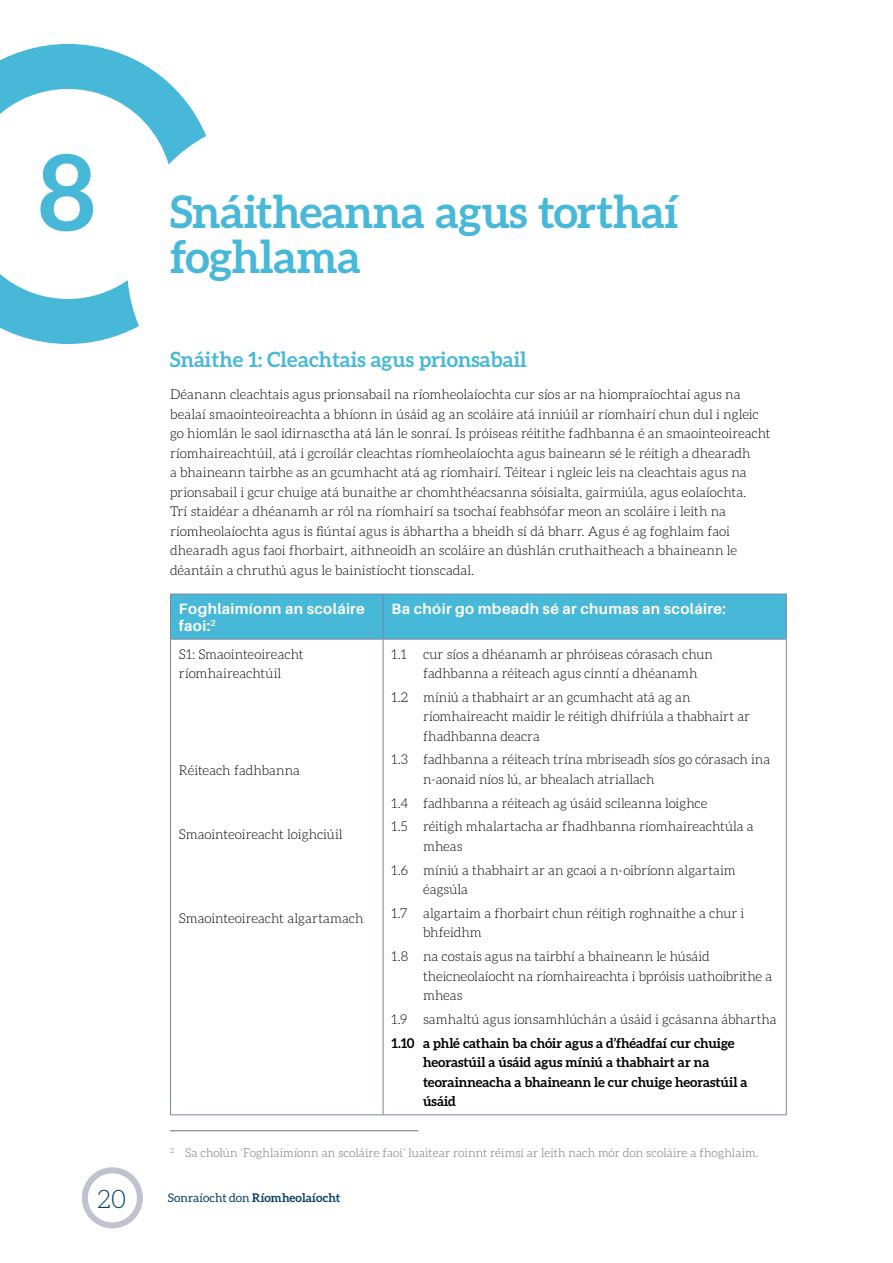
<style>
.page{position:relative;width:893px;height:1263px;background:#fff}
.page>*{position:absolute;margin:0;border:0;box-sizing:border-box;transform-origin:0 0}
.t1{font:700 105px "Aleo";color:#47b8d8}
.t2{font:700 45px/45px "Aleo";letter-spacing:-.005em;color:#47b8d8}
.t3{font:300 25.5px "Aleo";color:#0b4168}
.t4{font:700 21px "Aleo";color:#47b8d8}
.t5{font:700 15px/16.5px "Aileron";letter-spacing:.02em;color:#fff}
.t6{font:300 13.5px/19.5px "Aleo";color:#000}
.t7{font:700 13.5px/19.5px "Aleo";color:#000}
.t8{font:300 12px "Aleo";letter-spacing:.005em;color:#6d6e71}
.t9{font:700 12px "Aleo";letter-spacing:.01em;color:#0b4168}
.s1{font-weight:400}
</style>
<div class="page">
<div style="left:82px;top:1167px;width:61px;height:61px;border:6px solid #c0c2d0;border-radius:50%"></div>
<svg style="left:0;top:44px;width:206px;height:300px"></svg>
<div style="left:171px;top:595px;width:615px;height:44px;background:#47b8d8"></div>
<hr style="left:383px;top:594px;width:1px;height:45px;background:#7b84a0">
<hr style="left:170px;top:639px;width:1px;height:475px;background:#7b84a0">
<hr style="left:383px;top:639px;width:1px;height:475px;background:#7b84a0">
<hr style="left:786px;top:639px;width:1px;height:475px;background:#7b84a0">
<hr style="left:170px;top:594px;width:213px;height:1px;background:#7b84a0">
<hr style="left:170px;top:594px;width:1px;height:45px;background:#7b84a0">
<hr style="left:383px;top:594px;width:404px;height:1px;background:#7b84a0">
<hr style="left:786px;top:594px;width:1px;height:45px;background:#7b84a0">
<hr style="left:170px;top:639px;width:213px;height:1px;background:#7b84a0">
<hr style="left:383px;top:639px;width:404px;height:1px;background:#7b84a0">
<hr style="left:170px;top:1114px;width:213px;height:1px;background:#7b84a0">
<hr style="left:383px;top:1114px;width:404px;height:1px;background:#7b84a0">
<hr style="left:170px;top:1130px;width:248px;height:1px;background:#6d6e71">
<h1 class="t1" style="left:39px;top:132px;width:58px">8</h1>
<h2 class="t2" style="left:170px;top:188px;width:511px">Snáitheanna agus torthaí foghlama</h2>
<h3 class="t4" style="left:170px;top:347px;width:358px">Snáithe 1: Cleachtais agus prionsabail</h3>
<p class="t6" style="left:170px;top:385px;width:602px">Déanann cleachtais agus prionsabail na ríomheolaíochta cur síos ar na hiompraíochtaí agus na bealaí smaointeoireachta a bhíonn in úsáid ag an scoláire atá inniúil ar ríomhairí chun dul i ngleic go hiomlán le saol idirnasctha atá lán le sonraí. Is próiseas réitithe fadhbanna é an smaointeoireacht ríomhaireachtúil, atá i gcroílár cleachtas ríomheolaíochta agus baineann sé le réitigh a dhearadh<br>a bhaineann tairbhe as an gcumhacht atá ag ríomhairí. Téitear i ngleic leis na cleachtais agus na prionsabail i gcur chuige atá bunaithe ar chomhthéacsanna sóisialta, gairmiúla, agus eolaíochta.<br>Trí staidéar a dhéanamh ar ról na ríomhairí sa tsochaí feabhsófar meon an scoláire i leith na ríomheolaíochta agus is fiúntaí agus is ábhartha a bheidh sí dá bharr. Agus é ag foghlaim faoi dhearadh agus faoi fhorbairt, aithneoidh an scoláire an dúshlán cruthaitheach a bhaineann le déantáin a chruthú agus le bainistíocht tionscadal.</p>
<p class="t5" style="left:179px;top:601px;width:187px">Foghlaimíonn an scoláire faoi:<sup>2</sup></p>
<p class="t5" style="left:392px;top:601px;width:336px">Ba chóir go mbeadh sé ar chumas an scoláire:</p>
<p class="t6" style="left:179px;top:644px;width:126px">S1: Smaointeoireacht ríomhaireachtúil</p>
<p class="t6" style="left:423px;top:644px;width:291px;text-indent:-31px">1.1 cur síos a dhéanamh ar phróiseas córasach chun fadhbanna a réiteach agus cinntí a dhéanamh</p>
<p class="t6" style="left:423px;top:687px;width:329px;text-indent:-31px">1.2 míniú a thabhairt ar an gcumhacht atá ag an ríomhaireacht maidir le réitigh dhifriúla a thabhairt ar fhadhbanna deacra</p>
<p class="t6" style="left:423px;top:750px;width:349px;text-indent:-31px">1.3 fadhbanna a réiteach trína mbriseadh síos go córasach ina n-aonaid níos lú, ar bhealach atriallach</p>
<p class="t6" style="left:392px;top:791px;width:364px;line-height:23.7px">1.4 fadhbanna a réiteach ag úsáid scileanna loighce<br>1.5 réitigh mhalartacha ar fhadhbanna ríomhaireachtúla a</p>
<p class="t6" style="left:392px;top:834px;width:346px;line-height:23.7px;text-indent:31px">mheas<br>1.6 míniú a thabhairt ar an gcaoi a n-oibríonn algartaim</p>
<p class="t6" style="left:392px;top:877px;width:354px;line-height:23.7px;text-indent:31px">éagsúla<br>1.7 algartaim a fhorbairt chun réitigh roghnaithe a chur i</p>
<p class="t6" style="left:392px;top:921px;width:319px;line-height:23.7px;text-indent:31px">bhfeidhm<br>1.8 na costais agus na tairbhí a bhaineann le húsáid</p>
<p class="t6" style="left:423px;top:966px;width:351px">theicneolaíocht na ríomhaireachta i bpróisis uathoibrithe a mheas</p>
<p class="t6" style="left:392px;top:1009px;width:387px">1.9 samhaltú agus ionsamhlúchán a úsáid i gcásanna ábhartha</p>
<p class="t7" style="left:423px;top:1033px;width:326px;text-indent:-31px">1.10 a phlé cathain ba chóir agus a d’fhéadfaí cur chuige heorastúil a úsáid agus míniú a thabhairt ar na teorainneacha a bhaineann le cur chuige heorastúil a úsáid</p>
<p class="t6" style="left:179px;top:760px;width:123px">Réiteach fadhbanna</p>
<p class="t6" style="left:179px;top:825px;width:165px">Smaointeoireacht loighciúil</p>
<p class="t6" style="left:179px;top:909px;width:186px">Smaointeoireacht algartamach</p>
<p class="t8" style="left:170px;top:1146px;width:590px"><sup>2</sup> Sa cholún ‘Foghlaimíonn an scoláire faoi’ luaitear roinnt réimsí ar leith nach mór don scoláire a fhoghlaim.</p>
<h3 class="t3" style="left:97px;top:1185px;width:31px">20</h3>
<p class="t9" style="left:168px;top:1191px;width:174px"><span class="s1">Sonraíocht don</span> Ríomheolaíocht</p>
</div>
